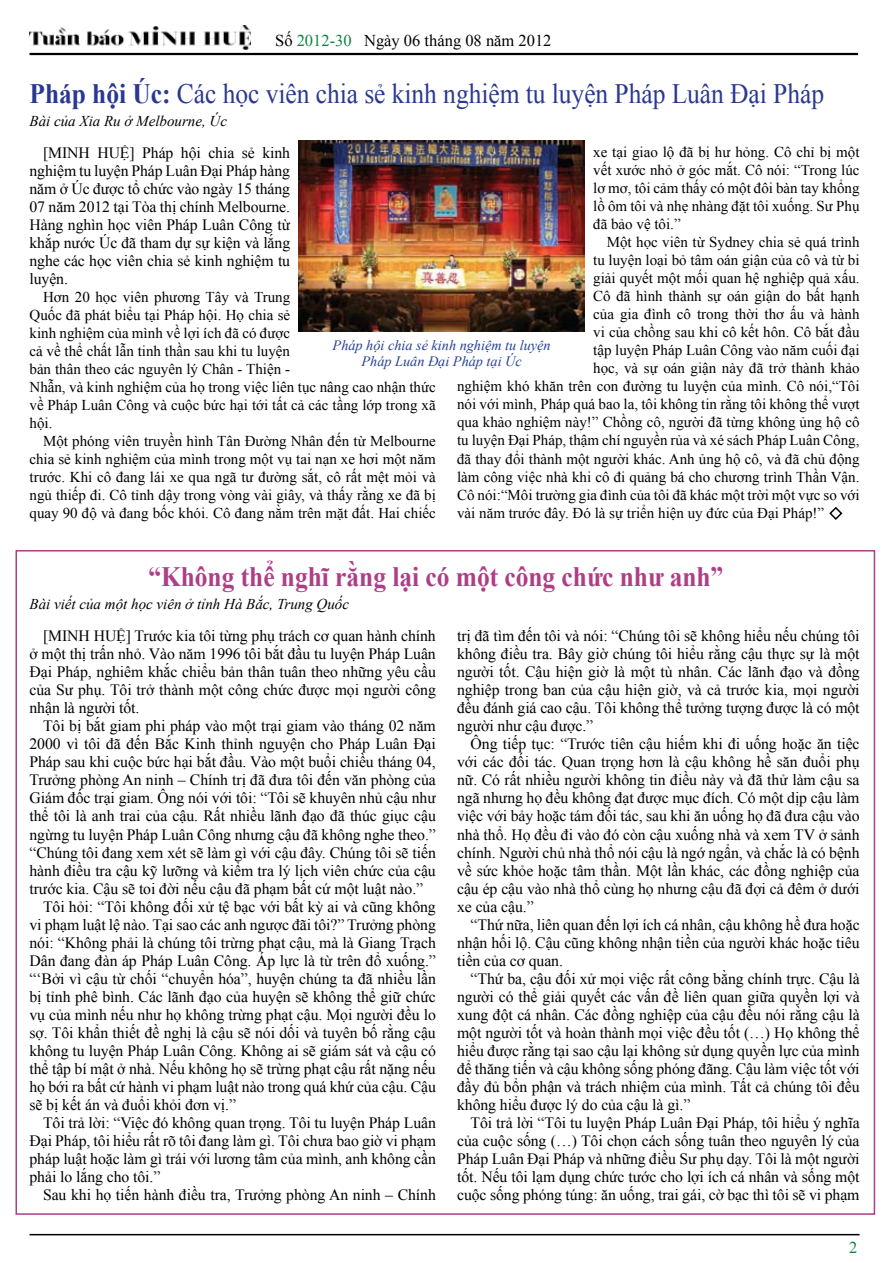
<style>
.page{position:relative;width:893px;height:1263px;background:#fff}
.page>*{position:absolute;margin:0;border:0;box-sizing:border-box;transform-origin:0 0}
.t1{font:28.05px "Times New Roman";color:#2a3990;scale:.91 1}
.t2{font:700 28.05px "Times New Roman";color:#ad3f87;scale:.91 1}
.t3{font:16.5px "Times New Roman";color:#000}
.t4{font:16.5px "Times New Roman";color:#0f8240}
.t5{font:15.75px/18px "Times New Roman";letter-spacing:-.005em;color:#000;text-align:justify}
.t6{font:15px/18px "Times New Roman";color:#000;text-align:justify}
.t7{font:italic 15px "Times New Roman";color:#000}
.t8{font:italic 14.25px/15.8px "Times New Roman";color:#25408f;text-align:center}
.s1{color:#0f8240}
.s2{font-weight:700}
</style>
<div class="page">
<hr style="left:29px;top:1234px;width:830px;height:1px;background:#000">
<img style="left:30px;top:26px;width:220px;height:24px">
<hr style="left:29px;top:53px;width:829px;height:2px;background:#000">
<svg style="left:829px;top:506px;width:14px;height:14px"></svg>
<img style="left:299px;top:141px;width:286px;height:191px">
<p class="t3" style="left:275px;top:30px;width:278px">Số <span class="s1">2012-30</span> Ngày 06 tháng 08 năm 2012</p>
<h1 class="t1" style="left:30px;top:75px;width:875px"><span class="s2">Pháp hội Úc:</span> Các học viên chia sẻ kinh nghiệm tu luyện Pháp Luân Đại Pháp</h1>
<p class="t7" style="left:30px;top:110px;width:199px">Bài của Xia Ru ở Melbourne, Úc</p>
<p class="t5" style="left:30px;top:143px;width:262px;text-indent:13px">[MINH HUỆ] Pháp hội chia sẻ kinh nghiệm tu luyện Pháp Luân Đại Pháp hàng năm ở Úc được tổ chức vào ngày 15 tháng 07 năm 2012 tại Tòa thị chính Melbourne.<br>Hàng nghìn học viên Pháp Luân Công từ khắp nước Úc đã tham dự sự kiện và lắng nghe các học viên chia sẻ kinh nghiệm tu luyện.</p>
<p class="t6" style="left:30px;top:288px;width:408px;text-align:left;text-indent:14px">Hơn 20 học viên phương Tây và Trung<br>Quốc đã phát biểu tại Pháp hội. Họ chia sẻ<br>kinh nghiệm của mình về lợi ích đã có được<br>cả về thể chất lẫn tinh thần sau khi tu luyện<br>bản thân theo các nguyên lý Chân - Thiện -<br>Nhẫn, và kinh nghiệm của họ trong việc liên tục nâng cao nhận thức về Pháp Luân Công và cuộc bức hại tới tất cả các tầng lớp trong xã hội.</p>
<p class="t6" style="left:30px;top:432px;width:408px;text-indent:14px">Một phóng viên truyền hình Tân Đường Nhân đến từ Melbourne chia sẻ kinh nghiệm của mình trong một vụ tai nạn xe hơi một năm trước. Khi cô đang lái xe qua ngã tư đường sắt, cô rất mệt mỏi và ngủ thiếp đi. Cô tỉnh dậy trong vòng vài giây, và thấy rằng xe đã bị quay 90 độ và đang bốc khói. Cô đang nằm trên mặt đất. Hai chiếc</p>
<p class="t6" style="left:593px;top:143px;width:268px">xe tại giao lộ đã bị hư hỏng. Cô chỉ bị một vết xước nhỏ ở góc mắt. Cô nói: “Trong lúc lơ mơ, tôi cảm thấy có một đôi bàn tay khổng lồ ôm tôi và nhẹ nhàng đặt tôi xuống. Sư Phụ đã bảo vệ tôi.”</p>
<p class="t6" style="left:607px;top:233px;width:254px">Một học viên từ Sydney chia sẻ quá trình</p>
<p class="t6" style="left:593px;top:251px;width:268px">tu luyện loại bỏ tâm oán giận của cô và từ bi</p>
<p class="t6" style="left:593px;top:269px;width:268px">giải quyết một mối quan hệ nghiệp quả xấu.</p>
<p class="t6" style="left:593px;top:287px;width:268px">Cô đã hình thành sự oán giận do bất hạnh</p>
<p class="t6" style="left:593px;top:305px;width:268px">của gia đình cô trong thời thơ ấu và hành</p>
<p class="t6" style="left:593px;top:323px;width:268px">vi của chồng sau khi cô kết hôn. Cô bắt đầu</p>
<p class="t6" style="left:593px;top:341px;width:268px">tập luyện Pháp Luân Công vào năm cuối đại</p>
<p class="t6" style="left:593px;top:359px;width:268px">học, và sự oán giận này đã trở thành khảo</p>
<p class="t6" style="left:457px;top:377px;width:404px">nghiệm khó khăn trên con đường tu luyện của mình. Cô nói,“Tôi</p>
<p class="t6" style="left:457px;top:395px;width:404px">nói với mình, Pháp quá bao la, tôi không tin rằng tôi không thể vượt</p>
<p class="t6" style="left:457px;top:413px;width:404px">qua khảo nghiệm này!” Chồng cô, người đã từng không ủng hộ cô</p>
<p class="t6" style="left:457px;top:431px;width:404px">tu luyện Đại Pháp, thậm chí nguyền rủa và xé sách Pháp Luân Công,</p>
<p class="t6" style="left:457px;top:449px;width:404px">đã thay đổi thành một người khác. Anh ủng hộ cô, và đã chủ động</p>
<p class="t6" style="left:457px;top:467px;width:404px">làm công việc nhà khi cô đi quảng bá cho chương trình Thần Vận.</p>
<p class="t6" style="left:457px;top:485px;width:404px">Cô nói:“Môi trường gia đình của tôi đã khác một trời một vực so với</p>
<p class="t6" style="left:457px;top:503px;width:369px">vài năm trước đây. Đó là sự triển hiện uy đức của Đại Pháp!”</p>
<p class="t8" style="left:333px;top:337px;width:220px">Pháp hội chia sẻ kinh nghiệm tu luyện<br>Pháp Luân Đại Pháp tại Úc</p>
<h1 class="t2" style="left:148px;top:557px;width:633px">“Không thể nghĩ rằng lại có một công chức như anh”</h1>
<p class="t7" style="left:30px;top:594px;width:321px">Bài viết của một học viên ở tỉnh Hà Bắc, Trung Quốc</p>
<p class="t5" style="left:30px;top:627px;width:408px;text-indent:13px">[MINH HUỆ] Trước kia tôi từng phụ trách cơ quan hành chính ở một thị trấn nhỏ. Vào năm 1996 tôi bắt đầu tu luyện Pháp Luân Đại Pháp, nghiêm khắc chiểu bản thân tuân theo những yêu cầu của Sư phụ. Tôi trở thành một công chức được mọi người công nhận là người tốt.</p>
<p class="t5" style="left:43px;top:717px;width:394px">Tôi bị bắt giam phi pháp vào một trại giam vào tháng 02 năm</p>
<p class="t5" style="left:30px;top:735px;width:408px">2000 vì tôi đã đến Bắc Kinh thỉnh nguyện cho Pháp Luân Đại</p>
<p class="t5" style="left:30px;top:753px;width:408px">Pháp sau khi cuộc bức hại bắt đầu. Vào một buổi chiều tháng 04,</p>
<p class="t5" style="left:30px;top:771px;width:408px">Trưởng phòng An ninh – Chính trị đã đưa tôi đến văn phòng của</p>
<p class="t5" style="left:30px;top:789px;width:408px">Giám đốc trại giam. Ông nói với tôi: “Tôi sẽ khuyên nhủ cậu như</p>
<p class="t5" style="left:30px;top:807px;width:408px">thể tôi là anh trai của cậu. Rất nhiều lãnh đạo đã thúc giục cậu</p>
<p class="t5" style="left:30px;top:825px;width:408px">ngừng tu luyện Pháp Luân Công nhưng cậu đã không nghe theo.”</p>
<p class="t5" style="left:30px;top:843px;width:408px">“Chúng tôi đang xem xét sẽ làm gì với cậu đây. Chúng tôi sẽ tiến</p>
<p class="t5" style="left:30px;top:861px;width:408px">hành điều tra cậu kỹ lưỡng và kiểm tra lý lịch viên chức của cậu</p>
<p class="t5" style="left:30px;top:879px;width:395px">trước kia. Cậu sẽ toi đời nếu cậu đã phạm bất cứ một luật nào.”</p>
<p class="t5" style="left:43px;top:897px;width:394px">Tôi hỏi: “Tôi không đối xử tệ bạc với bất kỳ ai và cũng không</p>
<p class="t5" style="left:30px;top:915px;width:408px">vi phạm luật lệ nào. Tại sao các anh ngược đãi tôi?” Trưởng phòng</p>
<p class="t5" style="left:30px;top:933px;width:408px">nói: “Không phải là chúng tôi trừng phạt cậu, mà là Giang Trạch</p>
<p class="t5" style="left:30px;top:951px;width:408px">Dân đang đàn áp Pháp Luân Công. Áp lực là từ trên đổ xuống.”</p>
<p class="t5" style="left:30px;top:969px;width:408px">“‘Bởi vì cậu từ chối “chuyển hóa”, huyện chúng ta đã nhiều lần</p>
<p class="t5" style="left:30px;top:987px;width:408px">bị tỉnh phê bình. Các lãnh đạo của huyện sẽ không thể giữ chức</p>
<p class="t5" style="left:30px;top:1005px;width:408px">vụ của mình nếu như họ không trừng phạt cậu. Mọi người đều lo</p>
<p class="t5" style="left:30px;top:1023px;width:408px">sợ. Tôi khẩn thiết đề nghị là cậu sẽ nói dối và tuyên bố rằng cậu</p>
<p class="t5" style="left:30px;top:1041px;width:408px">không tu luyện Pháp Luân Công. Không ai sẽ giám sát và cậu có</p>
<p class="t5" style="left:30px;top:1059px;width:408px">thể tập bí mật ở nhà. Nếu không họ sẽ trừng phạt cậu rất nặng nếu</p>
<p class="t5" style="left:30px;top:1077px;width:408px">họ bới ra bất cứ hành vi phạm luật nào trong quá khứ của cậu. Cậu</p>
<p class="t5" style="left:30px;top:1095px;width:208px">sẽ bị kết án và đuổi khỏi đơn vị.”</p>
<p class="t5" style="left:43px;top:1113px;width:394px">Tôi trả lời: “Việc đó không quan trọng. Tôi tu luyện Pháp Luân</p>
<p class="t5" style="left:30px;top:1131px;width:408px">Đại Pháp, tôi hiểu rất rõ tôi đang làm gì. Tôi chưa bao giờ vi phạm</p>
<p class="t5" style="left:30px;top:1149px;width:408px">pháp luật hoặc làm gì trái với lương tâm của mình, anh không cần</p>
<p class="t5" style="left:30px;top:1167px;width:132px">phải lo lắng cho tôi.”</p>
<p class="t5" style="left:43px;top:1185px;width:394px">Sau khi họ tiến hành điều tra, Trưởng phòng An ninh – Chính</p>
<p class="t5" style="left:457px;top:627px;width:404px">trị đã tìm đến tôi và nói: “Chúng tôi sẽ không hiểu nếu chúng tôi không điều tra. Bây giờ chúng tôi hiểu rằng cậu thực sự là một người tốt. Cậu hiện giờ là một tù nhân. Các lãnh đạo và đồng nghiệp trong ban của cậu hiện giờ, và cả trước kia, mọi người đều đánh giá cao cậu. Tôi không thể tưởng tượng được là có một người như cậu được.”</p>
<p class="t5" style="left:457px;top:735px;width:404px;text-indent:13px">Ông tiếp tục: “Trước tiên cậu hiếm khi đi uống hoặc ăn tiệc với các đối tác. Quan trọng hơn là cậu không hề săn đuổi phụ nữ. Có rất nhiều người không tin điều này và đã thử làm cậu sa ngã nhưng họ đều không đạt được mục đích. Có một dịp cậu làm việc với bảy hoặc tám đối tác, sau khi ăn uống họ đã đưa cậu vào nhà thổ. Họ đều đi vào đó còn cậu xuống nhà và xem TV ở sảnh chính. Người chủ nhà thổ nói cậu là ngớ ngẩn, và chắc là có bệnh về sức khỏe hoặc tâm thần. Một lần khác, các đồng nghiệp của cậu ép cậu vào nhà thổ cùng họ nhưng cậu đã đợi cả đêm ở dưới xe của cậu.”</p>
<p class="t5" style="left:457px;top:915px;width:404px;text-indent:13px">“Thứ nữa, liên quan đến lợi ích cá nhân, cậu không hề đưa hoặc nhận hối lộ. Cậu cũng không nhận tiền của người khác hoặc tiêu tiền của cơ quan.</p>
<p class="t5" style="left:457px;top:969px;width:404px;text-indent:13px">“Thứ ba, cậu đối xử mọi việc rất công bằng chính trực. Cậu là người có thể giải quyết các vấn đề liên quan giữa quyền lợi và xung đột cá nhân. Các đồng nghiệp của cậu đều nói rằng cậu là một người tốt và hoàn thành mọi việc đều tốt (…) Họ không thể hiểu được rằng tại sao cậu lại không sử dụng quyền lực của mình để thăng tiến và cậu không sống phóng đãng. Cậu làm việc tốt với đầy đủ bổn phận và trách nhiệm của mình. Tất cả chúng tôi đều không hiểu được lý do của cậu là gì.”</p>
<p class="t5" style="left:457px;top:1113px;width:404px;text-indent:13px">Tôi trả lời “Tôi tu luyện Pháp Luân Đại Pháp, tôi hiểu ý nghĩa của cuộc sống (…) Tôi chọn cách sống tuân theo nguyên lý của Pháp Luân Đại Pháp và những điều Sư phụ dạy. Tôi là một người tốt. Nếu tôi lạm dụng chức tước cho lợi ích cá nhân và sống một cuộc sống phóng túng: ăn uống, trai gái, cờ bạc thì tôi sẽ vi phạm</p>
<p class="t4" style="left:849px;top:1236px;width:10px">2</p>
</div>
